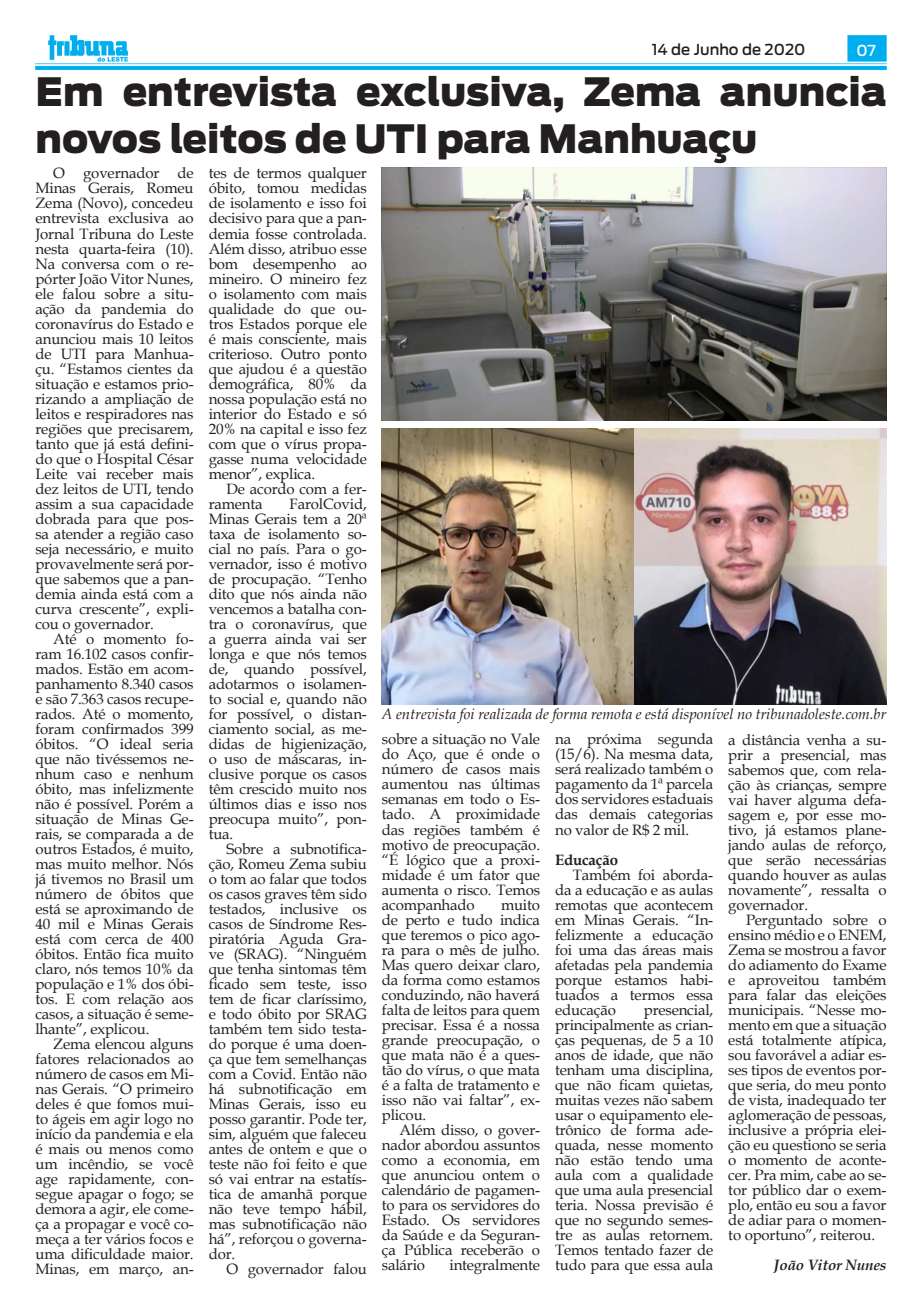
<style>
.page{position:relative;width:922px;height:1312px;background:#fff}
.page>*{position:absolute;margin:0;border:0;box-sizing:border-box;transform-origin:0 0}
.t1{font:900 38.75px/46.5px "Antenna";color:#231f20}
.Tribuna_Texto_-_Book{font:15px/15px "Book Antiqua";letter-spacing:-.01em;color:#231f20;text-align:justify}
.Tribuna_Texto_-_Book-2{font:italic 15px "Book Antiqua";color:#231f20}
.t2{font:500 15px "Antenna";color:#231f20}
.Tribuna_Texto_-_Book-3{font:italic 700 15px "Book Antiqua";letter-spacing:-.01em;color:#231f20}
.Tribuna_Texto_-_Book-4{font:700 15px "Book Antiqua";letter-spacing:-.01em;color:#231f20}
.t3{font:500 15px "Antenna";color:#fff}
</style>
<div class="page">
<img style="left:35px;top:35px;width:851px;height:34px">
<img style="left:382px;top:167px;width:504px;height:253px">
<img style="left:382px;top:428px;width:504px;height:276px">
<p class="t2" style="left:651px;top:41px;width:155px">14 de Junho de 2020</p>
<p class="t3" style="left:856px;top:41px;width:21px">07</p>
<p class="t1" style="left:35px;top:69px;width:852px">Em entrevista exclusiva, Zema anuncia novos leitos de UTI para Manhuaçu</p>
<p class="Tribuna_Texto_-_Book" style="left:35px;top:165px;width:160px;text-indent:18px">O governador de Minas Gerais, Romeu Zema (Novo), concedeu entrevista exclusiva ao Jornal Tribuna do Leste nesta quarta-feira (10).<br>Na conversa com o re&shy;pórter João Vitor Nunes, ele falou sobre a situ&shy;ação da pandemia do coronavírus do Estado e anunciou mais 10 leitos de UTI para Manhua&shy;çu. “Estamos cientes da situação e estamos prio&shy;rizando a ampliação de leitos e respiradores nas regiões que precisarem, tanto que já está defini&shy;do que o Hospital César Leite vai receber mais dez leitos de UTI, tendo assim a sua capacidade dobrada para que pos&shy;sa atender a região caso seja necessário, e muito provavelmente será por&shy;que sabemos que a pan&shy;demia ainda está com a curva crescente”, expli&shy;cou o governador.</p>
<p class="Tribuna_Texto_-_Book" style="left:35px;top:630px;width:160px;text-indent:18px">Até o momento fo&shy;ram 16.102 casos confir&shy;mados. Estão em acom&shy;panhamento 8.340 casos e são 7.363 casos recupe&shy;rados. Até o momento, foram confirmados 399 óbitos. “O ideal seria que não tivéssemos ne&shy;nhum caso e nenhum óbito, mas infelizmente não é possível. Porém a situação de Minas Ge&shy;rais, se comparada a de outros Estados, é muito, mas muito melhor. Nós já tivemos no Brasil um número de óbitos que está se aproximando de 40 mil e Minas Gerais está com cerca de 400 óbitos. Então fica muito claro, nós temos 10% da população e 1% dos óbi&shy;tos. E com relação aos casos, a situação é seme&shy;lhante”, explicou.</p>
<p class="Tribuna_Texto_-_Book" style="left:35px;top:1035px;width:160px;text-indent:18px">Zema elencou alguns fatores relacionados ao número de casos em Mi&shy;nas Gerais. “O primeiro deles é que fomos mui&shy;to ágeis em agir logo no início da pandemia e ela é mais ou menos como um incêndio, se você age rapidamente, con&shy;segue apagar o fogo; se demora a agir, ele come&shy;ça a propagar e você co&shy;meça a ter vários focos e uma dificuldade maior.<br>Minas, em março, an-</p>
<p class="Tribuna_Texto_-_Book" style="left:209px;top:165px;width:160px">tes de termos qualquer óbito, tomou medidas de isolamento e isso foi decisivo para que a pan&shy;demia fosse controlada.<br>Além disso, atribuo esse bom desempenho ao mineiro. O mineiro fez o isolamento com mais qualidade do que ou&shy;tros Estados porque ele é mais consciente, mais criterioso. Outro ponto que ajudou é a questão demográfica, 80% da nossa população está no interior do Estado e só 20% na capital e isso fez com que o vírus propa&shy;gasse numa velocidade menor”, explica.</p>
<p class="Tribuna_Texto_-_Book" style="left:209px;top:480px;width:160px;text-indent:18px">De acordo com a fer&shy;ramenta</p>
<p class="Tribuna_Texto_-_Book" style="left:209px;top:495px;width:160px;text-indent:81px">FarolCovid, Minas Gerais tem a 20ª taxa de isolamento so&shy;cial no país. Para o go&shy;vernador, isso é motivo de procupação. “Tenho dito que nós ainda não vencemos a batalha con&shy;tra o coronavírus, que a guerra ainda vai ser longa e que nós temos de, quando possível, adotarmos o isolamen&shy;to social e, quando não for possível, o distan&shy;ciamento social, as me&shy;didas de higienização, o uso de máscaras, in&shy;clusive porque os casos têm crescido muito nos últimos dias e isso nos preocupa muito”, pon&shy;tua.</p>
<p class="Tribuna_Texto_-_Book" style="left:209px;top:840px;width:160px;text-indent:18px">Sobre a subnotifica&shy;ção, Romeu Zema subiu o tom ao falar que todos os casos graves têm sido testados, inclusive os casos de Síndrome Res&shy;piratória Aguda Gra&shy;ve (SRAG). “Ninguém que tenha sintomas têm ficado sem teste, isso tem de ficar claríssimo, e todo óbito por SRAG também tem sido testa&shy;do porque é uma doen&shy;ça que tem semelhanças com a Covid. Então não há subnotificação em Minas Gerais, isso eu posso garantir. Pode ter, sim, alguém que faleceu antes de ontem e que o teste não foi feito e que só vai entrar na estatís&shy;tica de amanhã porque não teve tempo hábil, mas subnotificação não há”, reforçou o governa&shy;dor.</p>
<p class="Tribuna_Texto_-_Book" style="left:226px;top:1260px;width:142px">O governador falou</p>
<p class="Tribuna_Texto_-_Book-2" style="left:382px;top:703px;width:506px">A entrevista foi realizada de forma remota e está disponível no tribunadoleste.com.br</p>
<p class="Tribuna_Texto_-_Book" style="left:382px;top:731px;width:160px">sobre a situação no Vale do Aço, que é onde o número de casos mais aumentou nas últimas semanas em todo o Es&shy;tado. A proximidade das regiões também é motivo de preocupação. “É lógico que a proxi&shy;midade é um fator que aumenta o risco. Temos acompanhado</p>
<p class="Tribuna_Texto_-_Book" style="left:382px;top:896px;width:160px;text-indent:119px">muito de perto e tudo indica que teremos o pico ago&shy;ra para o mês de julho.<br>Mas quero deixar claro, da forma como estamos conduzindo, não haverá falta de leitos para quem precisar. Essa é a nossa grande preocupação, o que mata não é a ques&shy;tão do vírus, o que mata é a falta de tratamento e isso não vai faltar”, ex&shy;plicou.</p>
<p class="Tribuna_Texto_-_Book" style="left:382px;top:1121px;width:160px;text-indent:18px">Além disso, o gover&shy;nador abordou assuntos como a economia, em que anunciou ontem o calendário de pagamen&shy;to para os servidores do Estado. Os servidores da Saúde e da Seguran&shy;ça Pública receberão o salário</p>
<p class="Tribuna_Texto_-_Book" style="left:449px;top:1256px;width:92px">integralmente</p>
<p class="Tribuna_Texto_-_Book" style="left:555px;top:731px;width:160px">na próxima segunda (15/6). Na mesma data, será realizado também o pagamento da 1ª parcela dos servidores estaduais das demais categorias no valor de R$ 2 mil.</p>
<p class="Tribuna_Texto_-_Book-4" style="left:555px;top:849px;width:64px">Educação</p>
<p class="Tribuna_Texto_-_Book" style="left:555px;top:866px;width:160px;text-indent:18px">Também foi aborda&shy;da a educação e as aulas remotas que acontecem em Minas Gerais. “In&shy;felizmente a educação foi uma das áreas mais afetadas pela pandemia porque estamos habi&shy;tuados a termos essa educação</p>
<p class="Tribuna_Texto_-_Book" style="left:555px;top:1001px;width:160px;text-indent:89px">presencial, principalmente as crian&shy;ças pequenas, de 5 a 10 anos de idade, que não tenham uma disciplina, que não ficam quietas, muitas vezes não sabem usar o equipamento ele&shy;trônico de forma ade&shy;quada, nesse momento não estão tendo uma aula com a qualidade que uma aula presencial teria. Nossa previsão é que no segundo semes&shy;tre as aulas retornem.<br>Temos tentado fazer de tudo para que essa aula</p>
<p class="Tribuna_Texto_-_Book" style="left:728px;top:731px;width:160px">a distância venha a su&shy;prir a presencial, mas sabemos que, com rela&shy;ção às crianças, sempre vai haver alguma defa&shy;sagem e, por esse mo&shy;tivo, já estamos plane&shy;jando aulas de reforço, que serão necessárias quando houver as aulas novamente”, ressalta o governador.</p>
<p class="Tribuna_Texto_-_Book" style="left:728px;top:911px;width:160px;text-indent:18px">Perguntado sobre o ensino médio e o ENEM, Zema se mostrou a favor do adiamento do Exame e aproveitou também para falar das eleições municipais. “Nesse mo&shy;mento em que a situação está totalmente atípica, sou favorável a adiar es&shy;ses tipos de eventos por&shy;que seria, do meu ponto de vista, inadequado ter aglomeração de pessoas, inclusive a própria elei&shy;ção eu questiono se seria o momento de aconte&shy;cer. Pra mim, cabe ao se&shy;tor público dar o exem&shy;plo, então eu sou a favor de adiar para o momen&shy;to oportuno”, reiterou.</p>
<p class="Tribuna_Texto_-_Book-3" style="left:773px;top:1254px;width:114px">João Vitor Nunes</p>
</div>
